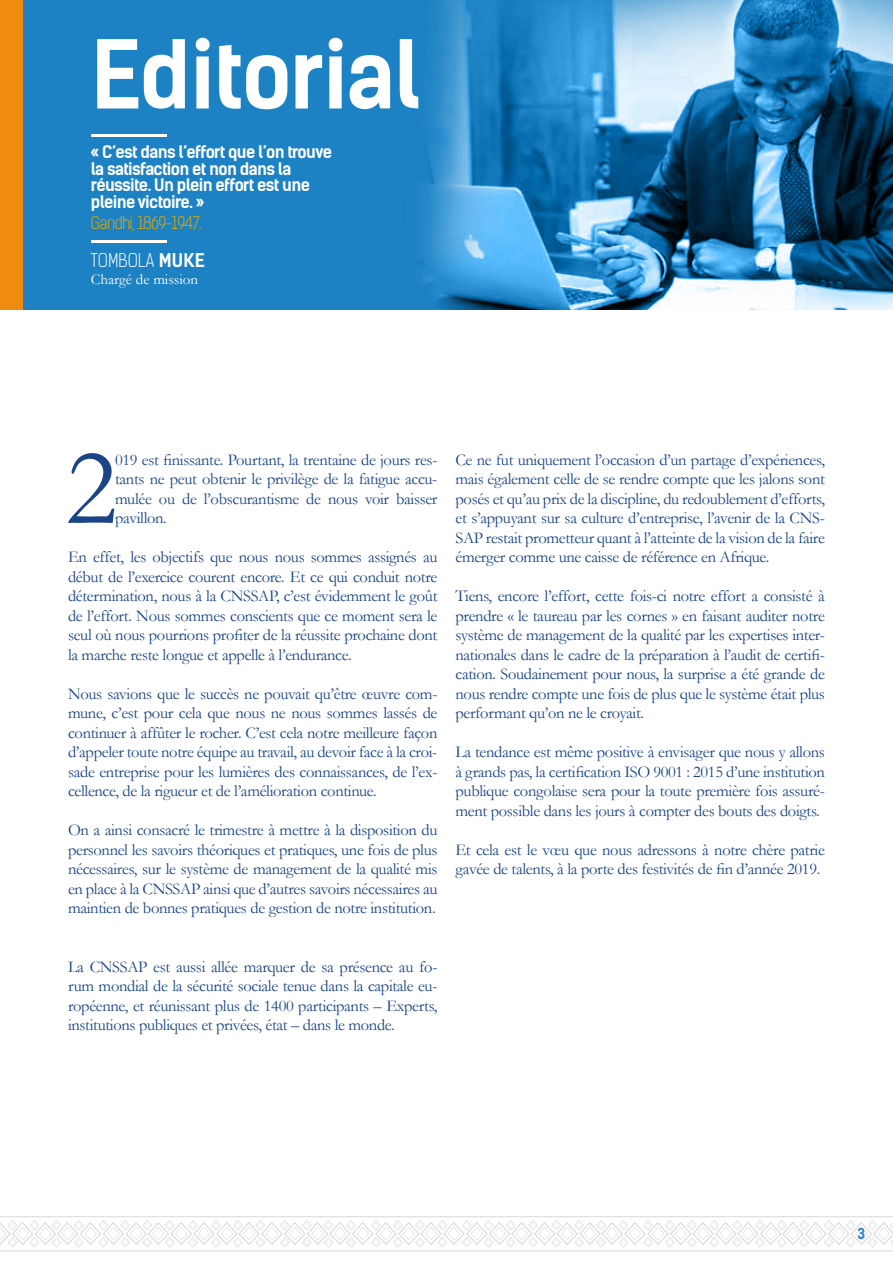
<style>
.page{position:relative;width:893px;height:1263px;background:#fff}
.page>*{position:absolute;margin:0;border:0;box-sizing:border-box;transform-origin:0 0}
.t1{font:110.25px "Garamond";color:#194485}
.t2{font:700 90px "Kelson Sans";letter-spacing:-.02em;color:#fff}
.t3{font:300 18px "Kelson Sans";color:#fff}
.t4{font:16.5px/19.5px "Garamond";letter-spacing:-.02em;color:#194485;text-align:justify}
.t5{font:700 16.5px/16.5px "Kelson Sans";letter-spacing:-.04em;color:#fff}
.t6{font:300 16.5px "Kelson Sans";letter-spacing:-.04em;color:#e8ab03}
.t7{font:15px "Garamond";color:#fff}
.t8{font:700 14.4px "Kelson Sans";color:#2883c9}
.s1{font-weight:700}
</style>
<div class="page">
<div style="left:0;top:0;width:893px;height:310px;background:#1c82c4"></div>
<hr style="left:91px;top:241px;width:75px;height:2px;background:#fff">
<hr style="left:91px;top:135px;width:75px;height:2px;background:#fff">
<img style="left:422px;top:0;width:471px;height:310px">
<div style="left:0;top:0;width:23px;height:310px;background:#ef8b10"></div>
<svg style="left:0;top:1216px;width:893px;height:35px"></svg>
<h2 class="t2" style="left:91px;top:20px;width:332px">Editorial</h2>
<p class="t5" style="left:91px;top:144px;width:243px">« C’est dans l’effort que l’on trouve la satisfaction et non dans la réussite. Un plein effort est une pleine victoire. »</p>
<p class="t6" style="left:91px;top:213px;width:113px">Gandhi, 1869-1947.</p>
<p class="t3" style="left:91px;top:250px;width:115px">TOMBOLA <span class="s1">MUKE</span></p>
<p class="t7" style="left:91px;top:270px;width:109px">Chargé de mission</p>
<h1 class="t1" style="left:66px;top:422px;width:53px">2</h1>
<p class="t4" style="left:115px;top:449px;width:324px">019 est finissante. Pourtant, la trentaine de jours res&shy;tants ne peut obtenir le privilège de la fatigue accu&shy;mulée ou de l’obscurantisme de nous voir baisser pavillon.</p>
<p class="t4" style="left:68px;top:547px;width:371px">En effet, les objectifs que nous nous sommes assignés au début de l’exercice courent encore. Et ce qui conduit notre détermination, nous à la CNSSAP, c’est évidemment le goût de l’effort. Nous sommes conscients que ce moment sera le seul où nous pourrions profiter de la réussite prochaine dont la marche reste longue et appelle à l’endurance.</p>
<p class="t4" style="left:68px;top:683px;width:371px">Nous savions que le succès ne pouvait qu’être œuvre com&shy;mune, c’est pour cela que nous ne nous sommes lassés de continuer à affûter le rocher. C’est cela notre meilleure façon d’appeler toute notre équipe au travail, au devoir face à la croi&shy;sade entreprise pour les lumières des connaissances, de l’ex&shy;cellence, de la rigueur et de l’amélioration continue.</p>
<p class="t4" style="left:68px;top:820px;width:371px">On a ainsi consacré le trimestre à mettre à la disposition du personnel les savoirs théoriques et pratiques, une fois de plus nécessaires, sur le système de management de la qualité mis en place à la CNSSAP ainsi que d’autres savoirs nécessaires au maintien de bonnes pratiques de gestion de notre institution.</p>
<p class="t4" style="left:68px;top:956px;width:371px">La CNSSAP est aussi allée marquer de sa présence au fo&shy;rum mondial de la sécurité sociale tenue dans la capitale eu&shy;ropéenne, et réunissant plus de 1400 participants – Experts, institutions publiques et privées, état – dans le monde.</p>
<p class="t4" style="left:455px;top:449px;width:371px">Ce ne fut uniquement l’occasion d’un partage d’expériences, mais également celle de se rendre compte que les jalons sont posés et qu’au prix de la discipline, du redoublement d’efforts, et s’appuyant sur sa culture d’entreprise, l’avenir de la CNS-SAP restait prometteur quant à l’atteinte de la vision de la faire émerger comme une caisse de référence en Afrique.</p>
<p class="t4" style="left:455px;top:586px;width:371px">Tiens, encore l’effort, cette fois-ci notre effort a consisté à prendre « le taureau par les cornes » en faisant auditer notre système de management de la qualité par les expertises inter&shy;nationales dans le cadre de la préparation à l’audit de certifi&shy;cation. Soudainement pour nous, la surprise a été grande de nous rendre compte une fois de plus que le système était plus performant qu’on ne le croyait.</p>
<p class="t4" style="left:455px;top:742px;width:371px">La tendance est même positive à envisager que nous y allons à grands pas, la certification ISO 9001 : 2015 d’une institution publique congolaise sera pour la toute première fois assuré&shy;ment possible dans les jours à compter des bouts des doigts.</p>
<p class="t4" style="left:455px;top:839px;width:371px">Et cela est le vœu que nous adressons à notre chère patrie gavée de talents, à la porte des festivités de fin d’année 2019.</p>
<p class="t8" style="left:858px;top:1224px;width:9px">3</p>
</div>
